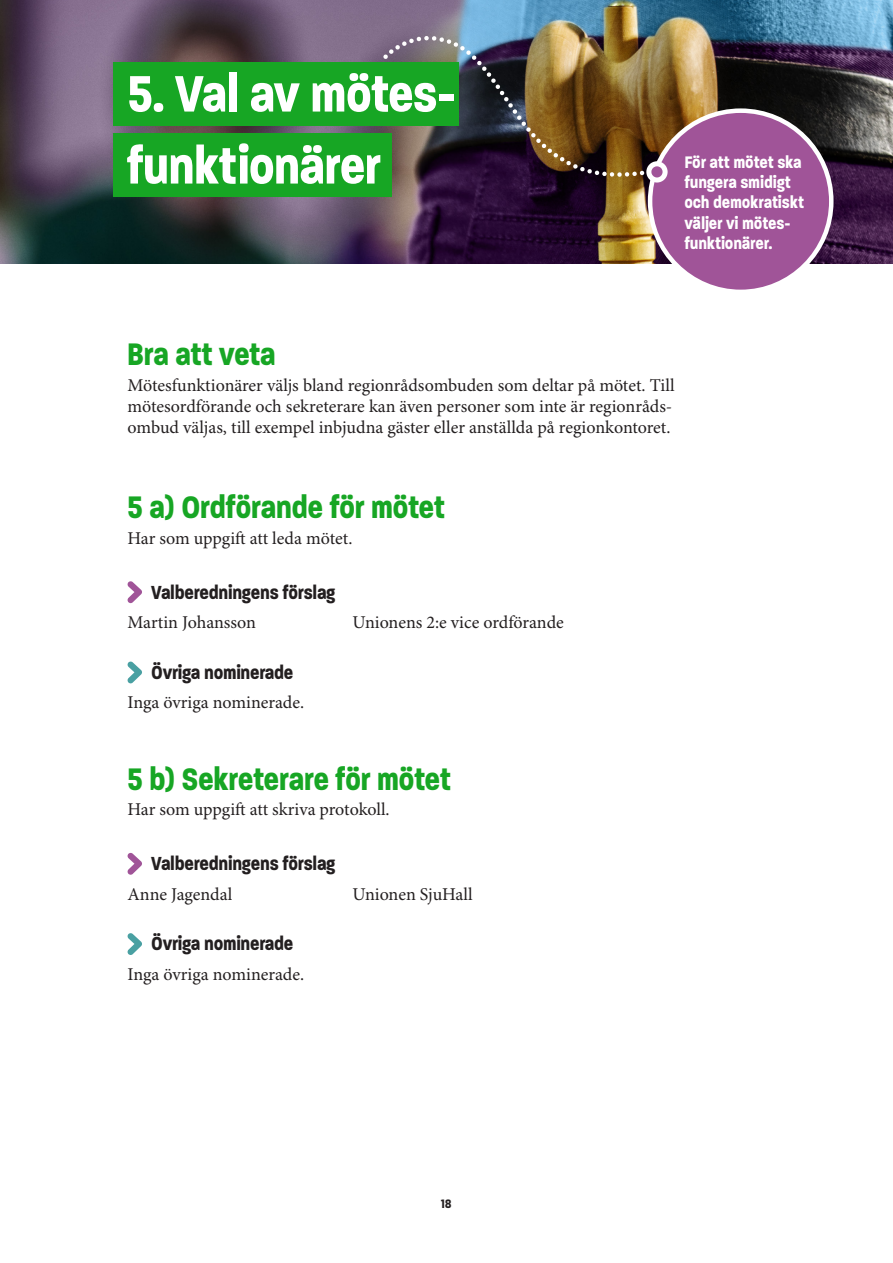
<style>
.page{position:relative;width:893px;height:1263px;background:#fff}
.page>*{position:absolute;margin:0;border:0;box-sizing:border-box;transform-origin:0 0}
.t1{font:700 69px/72px "Paralucent Condensed";letter-spacing:-.005em;color:#fff}
.t2{font:700 42px "Paralucent Condensed";color:#17a624}
.t3{font:700 25.5px "Paralucent Condensed";color:#231f20}
.t4{font:700 22.5px/20.2px "Paralucent Condensed";letter-spacing:.005em;color:#fff}
.t5{font:18px/21px "Minion Pro";letter-spacing:-.005em;color:#231f20}
.t6{font:700 16.5px "Paralucent Condensed";color:#231f20}
</style>
<div class="page">
<img style="left:0;top:0;width:893px;height:264px">
<div style="left:113px;top:62px;width:346px;height:64px;background:#17a624"></div>
<div style="left:113px;top:134px;width:279px;height:63px;background:#17a624"></div>
<div style="left:650px;top:111px;width:181px;height:181px;background:#a05498;border-radius:50%"></div>
<div style="left:648px;top:108px;width:185px;height:186px;border:4px solid #fff;border-radius:50%"></div>
<img style="left:381px;top:34px;width:340px;height:149px">
<svg style="left:127px;top:581px;width:15px;height:22px"></svg>
<svg style="left:127px;top:661px;width:15px;height:22px"></svg>
<svg style="left:127px;top:852px;width:15px;height:23px"></svg>
<svg style="left:127px;top:933px;width:15px;height:22px"></svg>
<h1 class="t1" style="left:128px;top:56px;width:329px">5. Val av mötes&shy;funktionärer</h1>
<p class="t4" style="left:685px;top:151px;width:121px">För att mötet ska fungera smidigt och demokratiskt väljer vi mötes&shy;funktionärer.</p>
<h2 class="t2" style="left:128px;top:332px;width:150px">Bra att veta</h2>
<p class="t5" style="left:128px;top:375px;width:549px">Mötesfunktionärer väljs bland regionrådsombuden som deltar på mötet. Till mötesordförande och sekreterare kan även personer som inte är regionråds&shy;ombud väljas, till exempel inbjudna gäster eller anställda på regionkontoret.</p>
<h2 class="t2" style="left:128px;top:485px;width:319px">5 a) Ordförande för mötet</h2>
<p class="t5" style="left:128px;top:528px;width:226px">Har som uppgift att leda mötet.</p>
<h3 class="t3" style="left:152px;top:578px;width:185px">Valberedningens förslag</h3>
<p class="t5" style="left:128px;top:613px;width:130px">Martin Johansson</p>
<p class="t5" style="left:353px;top:613px;width:213px">Unionens 2:e vice ordförande</p>
<h3 class="t3" style="left:152px;top:658px;width:144px">Övriga nominerade</h3>
<p class="t5" style="left:128px;top:693px;width:178px">Inga övriga nominerade.</p>
<h2 class="t2" style="left:128px;top:756px;width:325px">5 b) Sekreterare för mötet</h2>
<p class="t5" style="left:128px;top:800px;width:264px">Har som uppgift att skriva protokoll.</p>
<h3 class="t3" style="left:152px;top:850px;width:185px">Valberedningens förslag</h3>
<p class="t5" style="left:128px;top:884px;width:106px">Anne Jagendal</p>
<p class="t5" style="left:353px;top:884px;width:122px">Unionen SjuHall</p>
<h3 class="t3" style="left:152px;top:930px;width:144px">Övriga nominerade</h3>
<p class="t5" style="left:128px;top:964px;width:178px">Inga övriga nominerade.</p>
<p class="t6" style="left:441px;top:1195px;width:12px">18</p>
</div>
